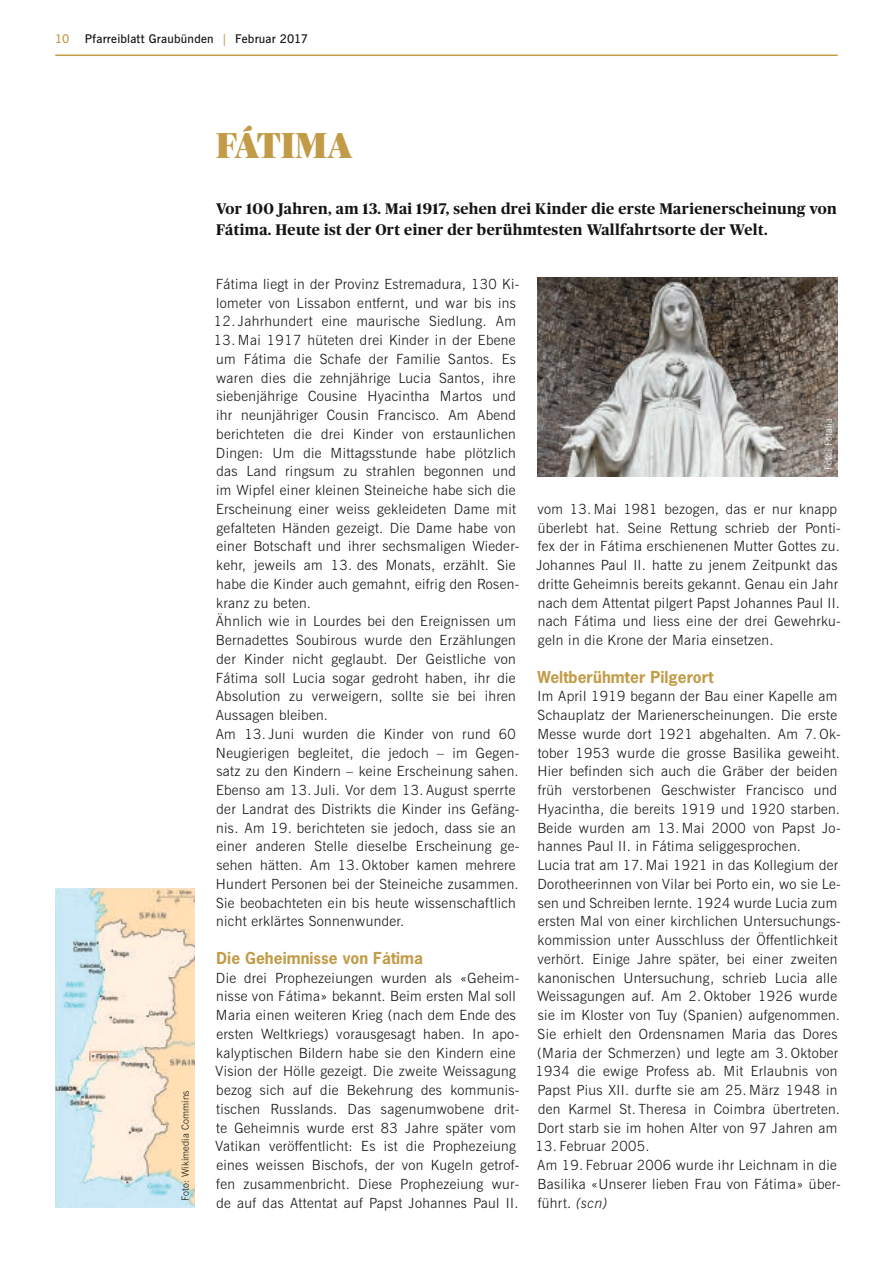
<style>
.page{position:relative;width:893px;height:1263px;background:#fff}
.page>*{position:absolute;margin:0;border:0;box-sizing:border-box;transform-origin:0 0}
.t1{font:900 36px "Publico Banner";letter-spacing:.015em;color:#c29b48}
.t2{font:700 15.6px "News Gothic";letter-spacing:.005em;color:#c29b48}
.t3{font:700 15.3px/21px "Publico";letter-spacing:.025em;color:#131413}
.t4{font:300 14.1px/18.8px "News Gothic BT";letter-spacing:.025em;color:#131413}
.t5{font:600 12px "News Gothic BT";letter-spacing:.02em;color:#131413}
.t6{font:600 12px "News Gothic BT";color:#c29b48}
.t7{font:300 9.75px "News Gothic BT";letter-spacing:.015em;color:#131413}
.t8{font:300 9.75px "News Gothic BT";letter-spacing:.015em;color:#fff}
.s1{color:#c29b48}
.s2{font-style:italic}
</style>
<div class="page">
<hr style="left:55px;top:55px;width:783px;height:1px;background:#c29b48">
<img style="left:537px;top:277px;width:301px;height:199px">
<img style="left:55px;top:889px;width:140px;height:319px">
<p class="t6" style="left:55px;top:32px;width:16px">10</p>
<p class="t5" style="left:85px;top:32px;width:225px">Pfarreiblatt Graubünden <span class="s1">|</span> Februar 2017</p>
<h1 class="t1" style="left:216px;top:125px;width:138px">FÁtima</h1>
<p class="t7" style="left:180px;top:1201px;width:112px;rotate:-90deg">Foto: Wikimedia Commins</p>
<p class="t3" style="left:216px;top:198px;width:622px">Vor 100 Jahren, am 13. Mai 1917, sehen drei Kinder die erste Marienerscheinung von<br>Fátima. Heute ist der Ort einer der berühmtesten Wallfahrtsorte der Welt.</p>
<p class="t4" style="left:216px;top:274px;width:305px">Fátima liegt in der Provinz Estremadura, 130 Ki&shy;lometer von Lissabon entfernt, und war bis ins</p>
<p class="t4" style="left:214px;top:312px;width:303px">12. Jahrhundert eine maurische Siedlung. Am</p>
<p class="t4" style="left:214px;top:331px;width:307px">13. Mai 1917 hüteten drei Kinder in der Ebene um Fátima die Schafe der Familie Santos. Es waren dies die zehnjährige Lucia Santos, ihre siebenjährige Cousine Hyacintha Martos und ihr neunjähriger Cousin Francisco. Am Abend berichteten die drei Kinder von erstaunlichen Dingen: Um die Mittagsstunde habe plötzlich das Land ringsum zu strahlen begonnen und im Wipfel einer kleinen Steineiche habe sich die Erscheinung einer weiss gekleideten Dame mit gefalteten Händen gezeigt. Die Dame habe von einer Botschaft und ihrer sechsmaligen Wieder&shy;kehr, jeweils am 13. des Monats, erzählt. Sie habe die Kinder auch gemahnt, eifrig den Rosen&shy;kranz zu beten.<br>Ähnlich wie in Lourdes bei den Ereignissen um Bernadettes Soubirous wurde den Erzählungen der Kinder nicht geglaubt. Der Geistliche von Fátima soll Lucia sogar gedroht haben, ihr die Absolution zu verweigern, sollte sie bei ihren Aussagen bleiben.<br>Am 13. Juni wurden die Kinder von rund 60<br>Neugierigen begleitet, die jedoch – im Gegen&shy;satz zu den Kindern – keine Erscheinung sahen.<br>Ebenso am 13. Juli. Vor dem 13. August sperrte der Landrat des Distrikts die Kinder ins Gefäng&shy;nis. Am 19. berichteten sie jedoch, dass sie an einer anderen Stelle dieselbe Erscheinung ge&shy;sehen hätten. Am 13. Oktober kamen mehrere Hundert Personen bei der Steineiche zusammen.<br>Sie beobachteten ein bis heute wissenschaftlich nicht erklärtes Sonnenwunder.</p>
<p class="t2" style="left:217px;top:948px;width:208px">Die Geheimnisse von Fátima</p>
<p class="t4" style="left:216px;top:968px;width:305px">Die drei Prophezeiungen wurden als «Geheim&shy;nisse von Fátima» bekannt. Beim ersten Mal soll Maria einen weiteren Krieg (nach dem Ende des ersten Weltkriegs) vorausgesagt haben. In apo&shy;kalyptischen Bildern habe sie den Kindern eine Vision der Hölle gezeigt. Die zweite Weissagung bezog sich auf die Bekehrung des kommunis&shy;tischen Russlands. Das sagenumwobene drit&shy;te Geheimnis wurde erst 83 Jahre später vom Vatikan veröffentlicht: Es ist die Prophezeiung eines weissen Bischofs, der von Kugeln getrof&shy;fen zusammenbricht. Diese Prophezeiung wur&shy;de auf das Attentat auf Papst Johannes Paul II.</p>
<p class="t8" style="left:822px;top:470px;width:53px;rotate:-90deg">Foto: Fotalia</p>
<p class="t4" style="left:536px;top:499px;width:306px">vom 13. Mai 1981 bezogen, das er nur knapp überlebt hat. Seine Rettung schrieb der Ponti&shy;fex der in Fátima erschienenen Mutter Gottes zu.<br>Johannes Paul II. hatte zu jenem Zeitpunkt das dritte Geheimnis bereits gekannt. Genau ein Jahr nach dem Attentat pilgert Papst Johannes Paul II. nach Fátima und liess eine der drei Gewehrku&shy;geln in die Krone der Maria einsetzen.</p>
<p class="t2" style="left:537px;top:666px;width:178px">Weltberühmter Pilgerort</p>
<p class="t4" style="left:535px;top:687px;width:307px">Im April 1919 begann der Bau einer Kapelle am Schauplatz der Marienerscheinungen. Die erste Messe wurde dort 1921 abgehalten. Am 7. Ok&shy;tober 1953 wurde die grosse Basilika geweiht.<br>Hier befinden sich auch die Gräber der beiden früh verstorbenen Geschwister Francisco und Hyacintha, die bereits 1919 und 1920 starben.<br>Beide wurden am 13. Mai 2000 von Papst Jo&shy;hannes Paul II. in Fátima seliggesprochen.<br>Lucia trat am 17. Mai 1921 in das Kollegium der Dorotheerinnen von Vilar bei Porto ein, wo sie Le&shy;sen und Schreiben lernte. 1924 wurde Lucia zum ersten Mal von einer kirchlichen Untersuchungs&shy;kommission unter Ausschluss der Öffentlichkeit verhört. Einige Jahre später, bei einer zweiten kanonischen Untersuchung, schrieb Lucia alle Weissagungen auf. Am 2. Oktober 1926 wurde sie im Kloster von Tuy (Spanien) aufgenommen.<br>Sie erhielt den Ordensnamen Maria das Dores (Maria der Schmerzen) und legte am 3. Oktober 1934 die ewige Profess ab. Mit Erlaubnis von Papst Pius XII. durfte sie am 25. März 1948 in den Karmel St. Theresa in Coimbra übertreten.<br>Dort starb sie im hohen Alter von 97 Jahren am</p>
<p class="t4" style="left:535px;top:1137px;width:307px">13. Februar 2005.<br>Am 19. Februar 2006 wurde ihr Leichnam in die<br>Basilika «Unserer lieben Frau von Fátima» über&shy;führt. <span class="s2">(scn)</span></p>
</div>
